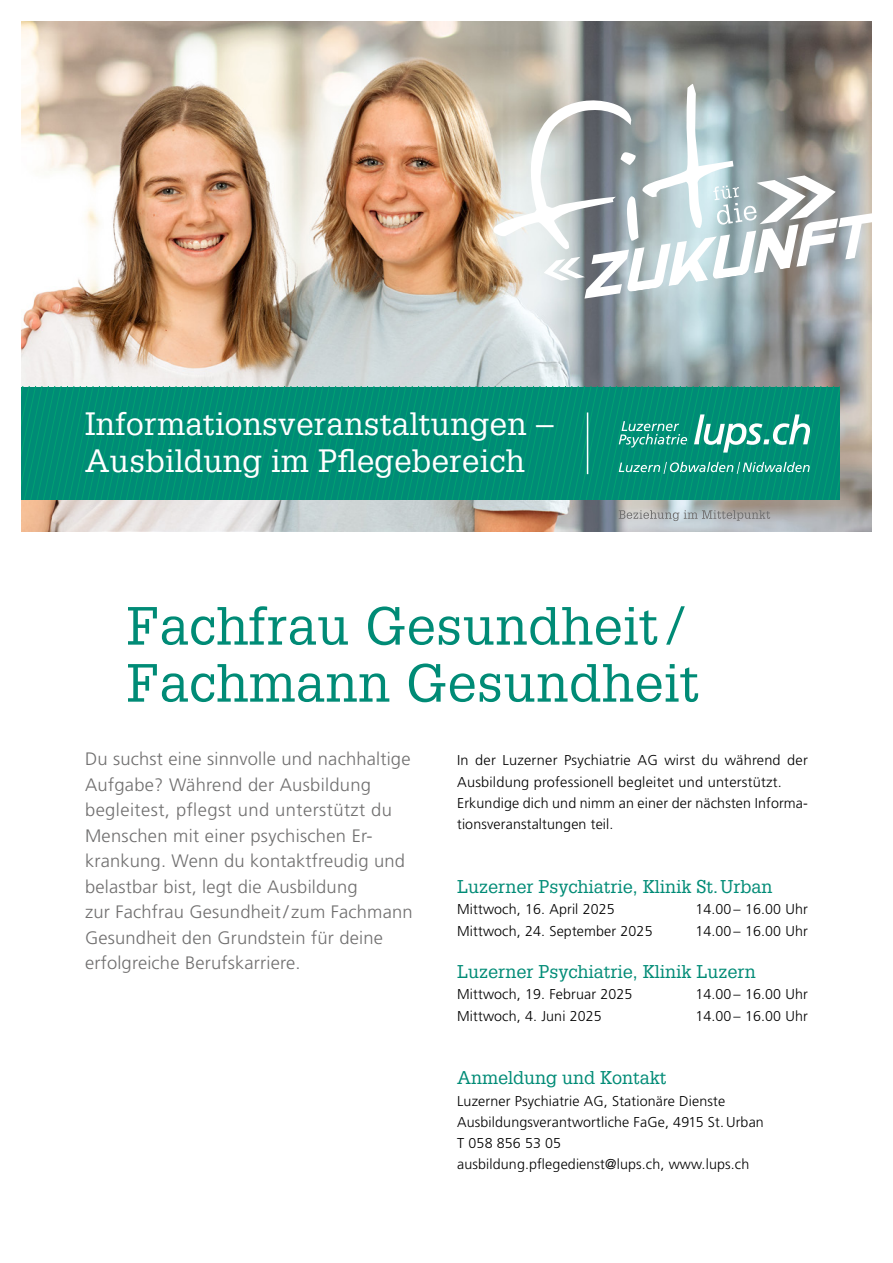
<style>
.page{position:relative;width:893px;height:1263px;background:#fff}
.page>*{position:absolute;margin:0;border:0;box-sizing:border-box;transform-origin:0 0}
.t1{font:52.5px/57px "Glypha LT Pro";letter-spacing:.01em;color:#008b76}
.t2{font:31.5px/37.5px "Glypha LT Pro";letter-spacing:.01em;color:#fff}
.t3{font:300 18px/25.5px "Frutiger LT Std";letter-spacing:.01em;color:#706f6f}
.t4{font:18px "Glypha LT Pro";color:#008b76}
.t5{font:300 14.25px/21.3px "Frutiger LT Std";letter-spacing:.01em;color:#000}
</style>
<div class="page">
<img style="left:21px;top:21px;width:851px;height:510px">
<svg style="left:493px;top:84px;width:379px;height:215px"></svg>
<svg style="left:21px;top:387px;width:598px;height:113px;background:#008e75"></svg>
<hr style="left:587px;top:412px;width:1px;height:62px;background:#fff">
<svg style="left:619px;top:387px;width:221px;height:113px;background:#159780"></svg>
<svg style="left:619px;top:510px;width:151px;height:11px;background:#abaeb0"></svg>
<h2 class="t2" style="left:85px;top:404px;width:470px">Informationsveranstaltungen –<br>Ausbildung im Pflegebereich</h2>
<h1 class="t1" style="left:127px;top:596px;width:574px">Fachfrau Gesundheit/<br>Fachmann Gesundheit</h1>
<p class="t3" style="left:85px;top:747px;width:329px">Du suchst eine sinnvolle und nachhaltige Aufgabe? Während der Ausbildung begleitest, pflegst und unterstützt du Menschen mit einer psychischen Er&shy;krankung. Wenn du kontaktfreudig und belastbar bist, legt die Ausbildung<br>zur Fachfrau Gesundheit/ zum Fachmann Gesundheit den Grundstein für deine erfolgreiche Berufskarriere.</p>
<p class="t5" style="left:457px;top:750px;width:352px">In der Luzerner Psychiatrie AG wirst du während der Ausbildung professionell begleitet und unterstützt.<br>Erkundige dich und nimm an einer der nächsten Informa&shy;tionsveranstaltungen teil.</p>
<p class="t4" style="left:457px;top:876px;width:317px">Luzerner Psychiatrie, Klinik St.Urban</p>
<p class="t5" style="left:457px;top:899px;width:159px">Mittwoch, 16. April 2025</p>
<p class="t5" style="left:695px;top:899px;width:114px">14.00 – 16.00 Uhr</p>
<p class="t5" style="left:457px;top:920px;width:197px">Mittwoch, 24. September 2025</p>
<p class="t5" style="left:695px;top:920px;width:114px">14.00 – 16.00 Uhr</p>
<p class="t4" style="left:457px;top:961px;width:300px">Luzerner Psychiatrie, Klinik Luzern</p>
<p class="t5" style="left:457px;top:984px;width:177px">Mittwoch, 19. Februar 2025</p>
<p class="t5" style="left:695px;top:984px;width:114px">14.00 – 16.00 Uhr</p>
<p class="t5" style="left:457px;top:1005px;width:146px">Mittwoch, 4. Juni 2025</p>
<p class="t5" style="left:695px;top:1005px;width:114px">14.00 – 16.00 Uhr</p>
<p class="t4" style="left:457px;top:1067px;width:211px">Anmeldung und Kontakt</p>
<p class="t5" style="left:457px;top:1090px;width:308px">Luzerner Psychiatrie AG, Stationäre Dienste Ausbildungsverantwortliche FaGe, 4915 St.Urban T 058 856 53 05 ausbildung.pflegedienst@lups.ch, www.lups.ch</p>
</div>
